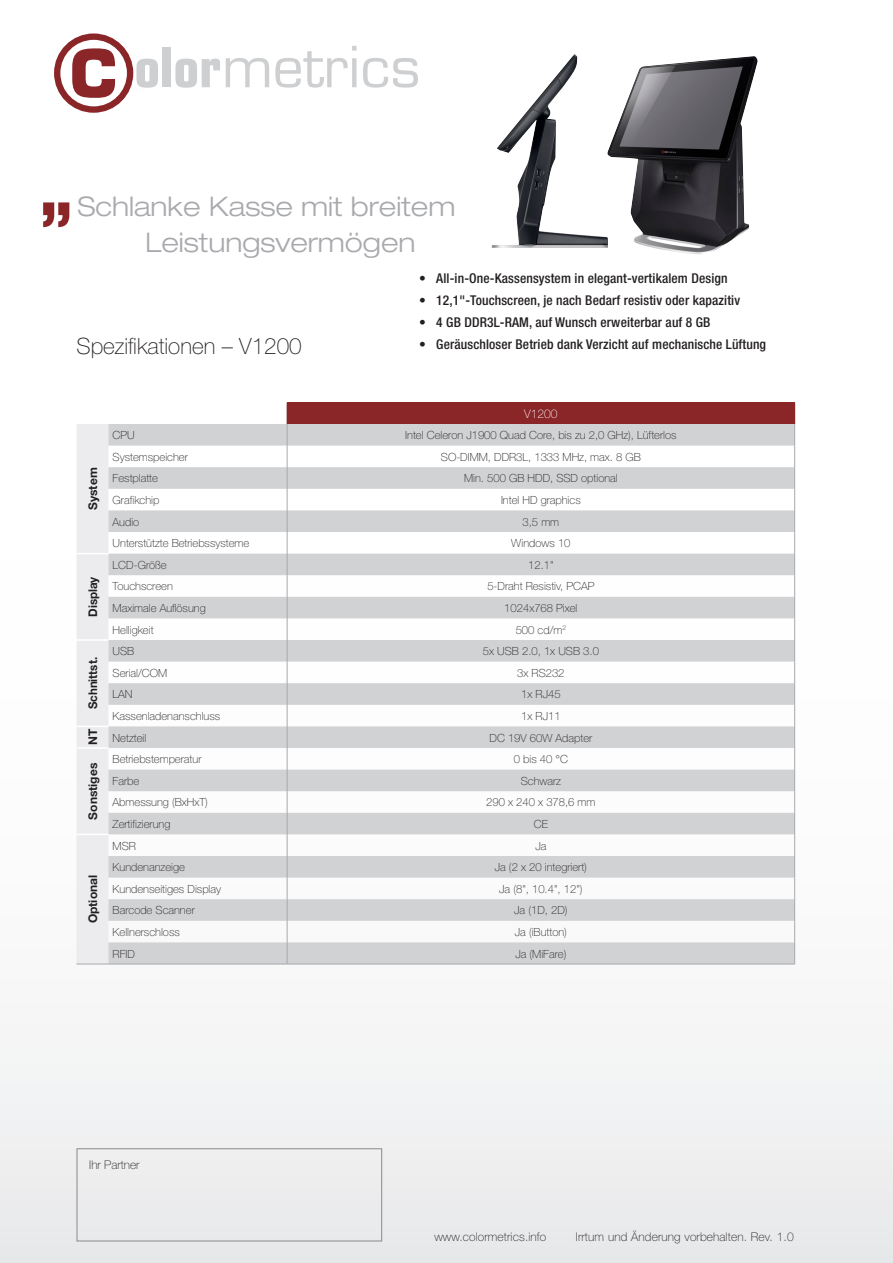
<style>
.page{position:relative;width:893px;height:1263px;background:#fff}
.page>*{position:absolute;margin:0;border:0;box-sizing:border-box;transform-origin:0 0}
.t1{font:900 condensed 66px "Helvetica Neue";color:#8a2528}
.t2{font:300 expanded 27px/36px "Helvetica Neue";color:#a8a9ad}
.t3{font:100 22.5px "Helvetica Neue";color:#231f20}
.t4{font:500 condensed 13.5px "Helvetica Neue";letter-spacing:.01em;color:#231f20}
.t5{font:100 12px "Helvetica Neue";letter-spacing:.01em;color:#231f20}
.t6{font:700 12px "Helvetica Neue";color:#231f20}
.t7{font:700 12px "Helvetica Neue";color:#231f20;scale:.96 1}
.t8{font:100 12px "Helvetica Neue";color:#fff}
.t9{font:100 11.25px "Helvetica Neue";color:#231f20}
</style>
<div class="page">
<div style="left:0;top:0;width:893px;height:1263px;background:linear-gradient(to bottom,#fff,#f2f2f3)"></div>
<div style="left:76px;top:1148px;width:306px;height:93px;border:1px solid #939598"></div>
<img style="left:606px;top:56px;width:152px;height:198px">
<img style="left:492px;top:54px;width:116px;height:194px">
<div style="left:287px;top:403px;width:508px;height:21px;background:#8a2528"></div>
<div style="left:77px;top:424px;width:31px;height:540px;background:#ececee"></div>
<svg style="left:108px;top:424px;width:686px;height:86px"></svg>
<svg style="left:108px;top:510px;width:686px;height:454px;fill:#d1d2d4"></svg>
<hr style="left:77px;top:639px;width:31px;height:2px;background:#fff">
<hr style="left:77px;top:726px;width:31px;height:1px;background:#fff">
<hr style="left:77px;top:747px;width:31px;height:2px;background:#fff">
<svg style="left:287px;top:424px;width:1px;height:540px"></svg>
<svg style="left:794px;top:424px;width:1px;height:540px"></svg>
<hr style="left:77px;top:964px;width:31px;height:1px;background:#a8a9ad">
<hr style="left:77px;top:553px;width:31px;height:1px;background:#fff">
<hr style="left:108px;top:964px;width:179px;height:1px;background:#a8a9ad">
<hr style="left:287px;top:964px;width:508px;height:1px;background:#a8a9ad">
<hr style="left:77px;top:834px;width:31px;height:1px;background:#fff">
<div style="left:54px;top:33px;width:79px;height:80px;border:6px solid #8a2528;border-radius:50%"></div>
<svg style="left:72px;top:48px;width:43px;height:50px"></svg>
<svg style="left:136px;top:59px;width:22px;height:29px"></svg>
<div style="left:163px;top:47px;width:8px;height:40px;background:#cecfd1"></div>
<svg style="left:175px;top:59px;width:45px;height:29px"></svg>
<svg style="left:226px;top:58px;width:43px;height:29px"></svg>
<svg style="left:275px;top:46px;width:81px;height:42px"></svg>
<svg style="left:363px;top:58px;width:55px;height:30px"></svg>
<h1 class="t1" style="left:40px;top:151px;width:33px">„</h1>
<h2 class="t2" style="left:145px;top:188px;width:311px;text-indent:-68px">Schlanke Kasse mit breitem<br>Leistungsvermögen</h2>
<h3 class="t3" style="left:77px;top:333px;width:227px">Spezifikationen – V1200</h3>
<p class="t4" style="left:419px;top:270px;width:310px">• All-in-One-Kassensystem in elegant-vertikalem Design</p>
<p class="t4" style="left:419px;top:292px;width:322px">• 12,1"-Touchscreen, je nach Bedarf resistiv oder kapazitiv</p>
<p class="t4" style="left:419px;top:314px;width:293px">• 4 GB DDR3L-RAM, auf Wunsch erweiterbar auf 8 GB</p>
<p class="t4" style="left:419px;top:337px;width:348px">• Geräuschloser Betrieb dank Verzicht auf mechanische Lüftung</p>
<p class="t8" style="left:524px;top:407px;width:35px">V1200</p>
<p class="t6" style="left:85px;top:510px;width:44px;rotate:-90deg">System</p>
<p class="t7" style="left:85px;top:617px;width:44px;rotate:-90deg">Display</p>
<p class="t7" style="left:85px;top:709px;width:56px;rotate:-90deg">Schnittst.</p>
<p class="t9" style="left:113px;top:429px;width:24px">CPU</p>
<p class="t9" style="left:405px;top:429px;width:273px">Intel Celeron J1900 Quad Core, bis zu 2,0 GHz), Lüfterlos</p>
<p class="t9" style="left:113px;top:450px;width:77px">Systemspeicher</p>
<p class="t9" style="left:441px;top:450px;width:201px">SO-DIMM, DDR3L, 1333 MHz, max. 8 GB</p>
<p class="t9" style="left:113px;top:472px;width:47px">Festplatte</p>
<p class="t9" style="left:464px;top:472px;width:155px">Min. 500 GB HDD, SSD optional</p>
<p class="t9" style="left:113px;top:494px;width:48px">Grafikchip</p>
<p class="t9" style="left:501px;top:494px;width:81px">Intel HD graphics</p>
<p class="t9" style="left:113px;top:515px;width:28px">Audio</p>
<p class="t9" style="left:523px;top:515px;width:38px">3,5 mm</p>
<p class="t9" style="left:113px;top:537px;width:138px">Unterstützte Betriebssysteme</p>
<p class="t9" style="left:511px;top:537px;width:61px">Windows 10</p>
<p class="t9" style="left:113px;top:558px;width:55px">LCD-Größe</p>
<p class="t9" style="left:528px;top:558px;width:27px">12.1"</p>
<p class="t9" style="left:113px;top:580px;width:62px">Touchscreen</p>
<p class="t9" style="left:487px;top:580px;width:109px">5-Draht Resistiv, PCAP</p>
<p class="t9" style="left:113px;top:602px;width:95px">Maximale Auflösung</p>
<p class="t9" style="left:504px;top:602px;width:75px">1024x768 Pixel</p>
<p class="t9" style="left:113px;top:623px;width:42px">Helligkeit</p>
<p class="t9" style="left:516px;top:623px;width:52px">500 cd/m<sup>2</sup></p>
<p class="t9" style="left:113px;top:645px;width:23px">USB</p>
<p class="t9" style="left:483px;top:645px;width:118px">5x USB 2.0, 1x USB 3.0</p>
<p class="t9" style="left:113px;top:666px;width:56px">Serial/COM</p>
<p class="t9" style="left:517px;top:666px;width:49px">3x RS232</p>
<p class="t9" style="left:113px;top:688px;width:21px">LAN</p>
<p class="t9" style="left:521px;top:688px;width:41px">1x RJ45</p>
<p class="t9" style="left:113px;top:710px;width:109px">Kassenladenanschluss</p>
<p class="t9" style="left:521px;top:710px;width:41px">1x RJ11</p>
<p class="t6" style="left:85px;top:745px;width:18px;rotate:-90deg">NT</p>
<p class="t9" style="left:113px;top:731px;width:35px">Netzteil</p>
<p class="t9" style="left:489px;top:731px;width:104px">DC 19V 60W Adapter</p>
<p class="t6" style="left:85px;top:819px;width:58px;rotate:-90deg">Sonstiges</p>
<p class="t9" style="left:113px;top:753px;width:90px">Betriebstemperatur</p>
<p class="t9" style="left:514px;top:753px;width:56px">0 bis 40 °C</p>
<p class="t9" style="left:113px;top:774px;width:28px">Farbe</p>
<p class="t9" style="left:521px;top:774px;width:42px">Schwarz</p>
<p class="t9" style="left:113px;top:796px;width:97px">Abmessung (BxHxT)</p>
<p class="t9" style="left:486px;top:796px;width:111px">290 x 240 x 378,6 mm</p>
<p class="t9" style="left:113px;top:818px;width:59px">Zertifizierung</p>
<p class="t9" style="left:534px;top:818px;width:16px">CE</p>
<p class="t6" style="left:85px;top:923px;width:50px;rotate:-90deg">Optional</p>
<p class="t9" style="left:113px;top:839px;width:25px">MSR</p>
<p class="t9" style="left:535px;top:839px;width:13px">Ja</p>
<p class="t9" style="left:113px;top:861px;width:74px">Kundenanzeige</p>
<p class="t9" style="left:495px;top:861px;width:94px">Ja (2 x 20 integriert)</p>
<p class="t9" style="left:113px;top:882px;width:110px">Kundenseitiges Display</p>
<p class="t9" style="left:499px;top:882px;width:85px">Ja (8", 10.4", 12")</p>
<p class="t9" style="left:113px;top:904px;width:84px">Barcode Scanner</p>
<p class="t9" style="left:514px;top:904px;width:55px">Ja (1D, 2D)</p>
<p class="t9" style="left:113px;top:926px;width:69px">Kellnerschloss</p>
<p class="t9" style="left:515px;top:926px;width:54px">Ja (iButton)</p>
<p class="t9" style="left:113px;top:947px;width:24px">RFID</p>
<p class="t9" style="left:515px;top:947px;width:52px">Ja (MiFare)</p>
<p class="t5" style="left:89px;top:1157px;width:52px">Ihr Partner</p>
<p class="t5" style="left:434px;top:1230px;width:114px">www.colormetrics.info</p>
<p class="t5" style="left:576px;top:1230px;width:219px">Irrtum und Änderung vorbehalten. Rev. 1.0</p>
</div>
